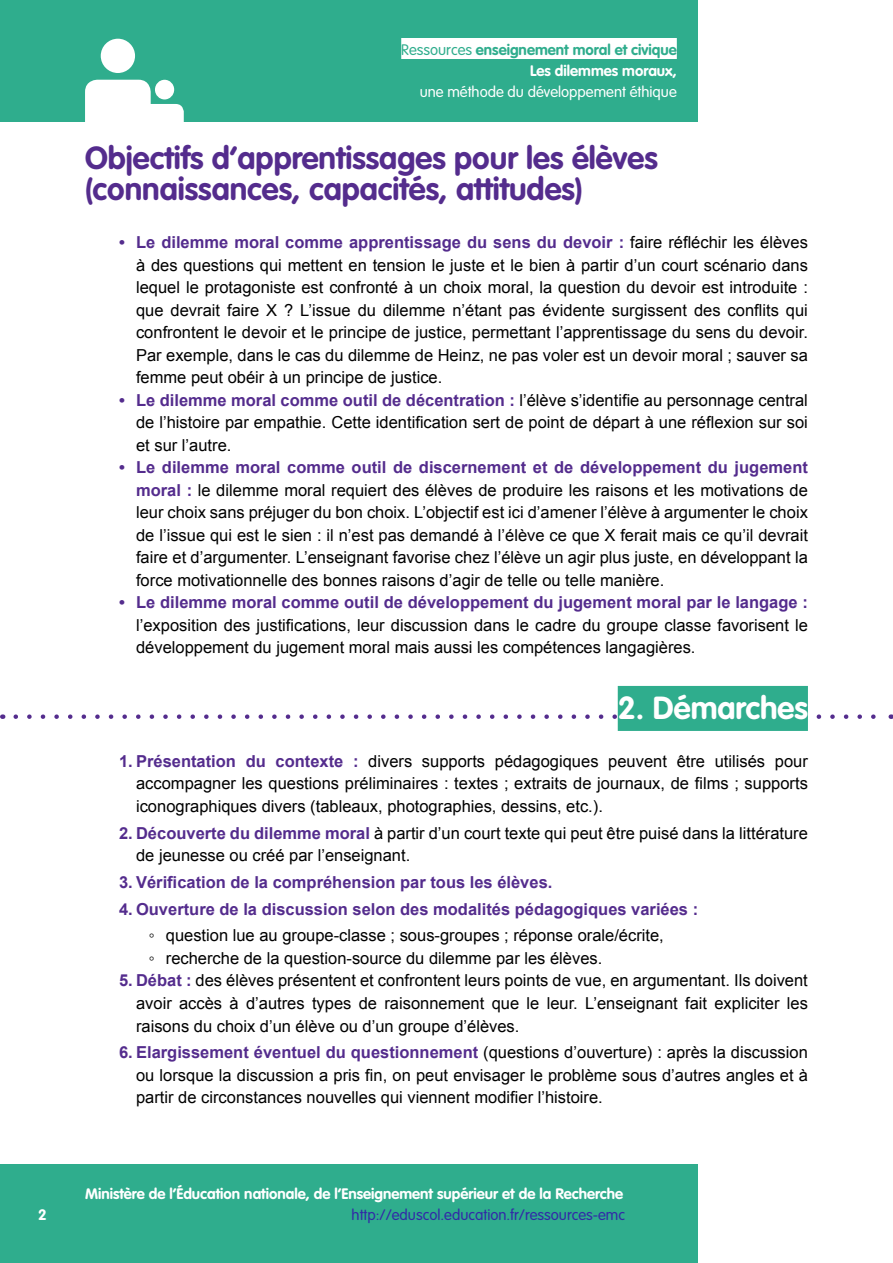
<style>
.page{position:relative;width:893px;height:1263px;background:#fff}
.page>*{position:absolute;margin:0;border:0;box-sizing:border-box;transform-origin:0 0}
.Titre_2{font:700 31.5px/31.5px "VAG Rounded Std";color:#542c8d}
.Titre_1{font:700 31.5px "VAG Rounded Std";color:#fff}
.t1{font:16.5px/22.5px "Arial";color:#000;text-align:justify}
.t2{font:700 16.5px "Arial";color:#542c8d}
.Pied_de_page{font:700 15px "VAG Rounded Std";color:#fff}
.t3{font:700 15px/21px "VAG Rounded Std";color:#2fad8d;text-align:right}
.t4{font:300 15px "VAG Rounded Std";color:#3229a7}
.t5{font:300 15px "VAG Rounded Std";color:#fff}
.s1{font-weight:300}
.s2{color:#fff}
.s3{font-weight:700;color:#542c8d}
</style>
<div class="page">
<div style="left:0;top:0;width:697px;height:122px;background:#2fad8d"></div>
<div style="left:155px;top:80px;width:19px;height:19px;background:#fff;border-radius:50%"></div>
<div style="left:85px;top:80px;width:66px;height:86px;background:#fff;border-radius:12px"></div>
<div style="left:134px;top:104px;width:50px;height:62px;background:#fff;border-radius:8px"></div>
<div style="left:101px;top:39px;width:34px;height:34px;background:#fff;border-radius:50%"></div>
<div style="left:401px;top:38px;width:276px;height:21px;background:#fff"></div>
<div style="left:0;top:1164px;width:697px;height:99px;background:#2fad8d"></div>
<svg style="left:16px;top:714px;width:860px;height:5px"></svg>
<div style="left:618px;top:686px;width:190px;height:45px;background:#2fad8d"></div>
<p class="t3" style="left:401px;top:39px;width:277px"><span class="s1">Ressources</span> enseignement moral et civique<br><span class="s2">Les dilemmes moraux,</span></p>
<p class="t5" style="left:420px;top:83px;width:259px">une méthode du développement éthique</p>
<h2 class="Titre_2" style="left:85px;top:143px;width:574px">Objectifs d’apprentissages pour les élèves (connaissances, capacités, attitudes)</h2>
<p class="t1" style="left:136px;top:231px;width:673px;text-indent:-17px"><span class="s3">• Le dilemme moral comme apprentissage du sens du devoir :</span> faire réfléchir les élèves à des questions qui mettent en tension le juste et le bien à partir d’un court scénario dans lequel le protagoniste est confronté à un choix moral, la question du devoir est introduite : que devrait faire X ? L’issue du dilemme n’étant pas évidente surgissent des conflits qui confrontent le devoir et le principe de justice, permettant l’apprentissage du sens du devoir.<br>Par exemple, dans le cas du dilemme de Heinz, ne pas voler est un devoir moral ; sauver sa femme peut obéir à un principe de justice.</p>
<p class="t1" style="left:136px;top:389px;width:673px;text-indent:-17px"><span class="s3">• Le dilemme moral comme outil de décentration :</span> l’élève s’identifie au personnage central de l’histoire par empathie. Cette identification sert de point de départ à une réflexion sur soi et sur l’autre.</p>
<p class="t1" style="left:136px;top:456px;width:673px;text-indent:-17px"><span class="s3">• Le dilemme moral comme outil de discernement et de développement du jugement moral :</span> le dilemme moral requiert des élèves de produire les raisons et les motivations de leur choix sans préjuger du bon choix. L’objectif est ici d’amener l’élève à argumenter le choix de l’issue qui est le sien : il n’est pas demandé à l’élève ce que X ferait mais ce qu’il devrait faire et d’argumenter. L’enseignant favorise chez l’élève un agir plus juste, en développant la force motivationnelle des bonnes raisons d’agir de telle ou telle manière.</p>
<p class="t1" style="left:136px;top:591px;width:673px;text-indent:-17px"><span class="s3">• Le dilemme moral comme outil de développement du jugement moral par le langage : </span>l’exposition des justifications, leur discussion dans le cadre du groupe classe favorisent le développement du jugement moral mais aussi les compétences langagières.</p>
<h1 class="Titre_1" style="left:618px;top:689px;width:192px">2. Démarches</h1>
<p class="t1" style="left:136px;top:750px;width:673px;text-indent:-17px"><span class="s3">1. Présentation du contexte :</span> divers supports pédagogiques peuvent être utilisés pour accompagner les questions préliminaires : textes ; extraits de journaux, de films ; supports iconographiques divers (tableaux, photographies, dessins, etc.).</p>
<p class="t1" style="left:136px;top:822px;width:673px;text-indent:-17px"><span class="s3">2. Découverte du dilemme moral</span> à partir d’un court texte qui peut être puisé dans la littérature de jeunesse ou créé par l’enseignant.</p>
<p class="t2" style="left:119px;top:871px;width:435px">3. Vérification de la compréhension par tous les élèves.</p>
<p class="t2" style="left:119px;top:898px;width:581px">4. Ouverture de la discussion selon des modalités pédagogiques variées :</p>
<p class="t1" style="left:149px;top:925px;width:516px">◦ question lue au groupe-classe ; sous-groupes ; réponse orale/écrite,</p>
<p class="t1" style="left:149px;top:947px;width:455px">◦ recherche de la question-source du dilemme par les élèves.</p>
<p class="t1" style="left:136px;top:970px;width:673px;text-indent:-17px"><span class="s3">5. Débat :</span> des élèves présentent et confrontent leurs points de vue, en argumentant. Ils doivent avoir accès à d’autres types de raisonnement que le leur. L’enseignant fait expliciter les raisons du choix d’un élève ou d’un groupe d’élèves.</p>
<p class="t1" style="left:136px;top:1041px;width:673px;text-indent:-17px"><span class="s3">6. Elargissement éventuel du questionnement</span> (questions d’ouverture) : après la discussion ou lorsque la discussion a pris fin, on peut envisager le problème sous d’autres angles et à partir de circonstances nouvelles qui viennent modifier l’histoire.</p>
<p class="Pied_de_page" style="left:85px;top:1185px;width:540px">Ministère de l’Éducation nationale, de l’Enseignement supérieur et de la Recherche</p>
<p class="Pied_de_page" style="left:38px;top:1206px;width:10px">2</p>
<p class="t4" style="left:352px;top:1206px;width:275px">http://eduscol.education.fr/ressources-emc</p>
</div>
